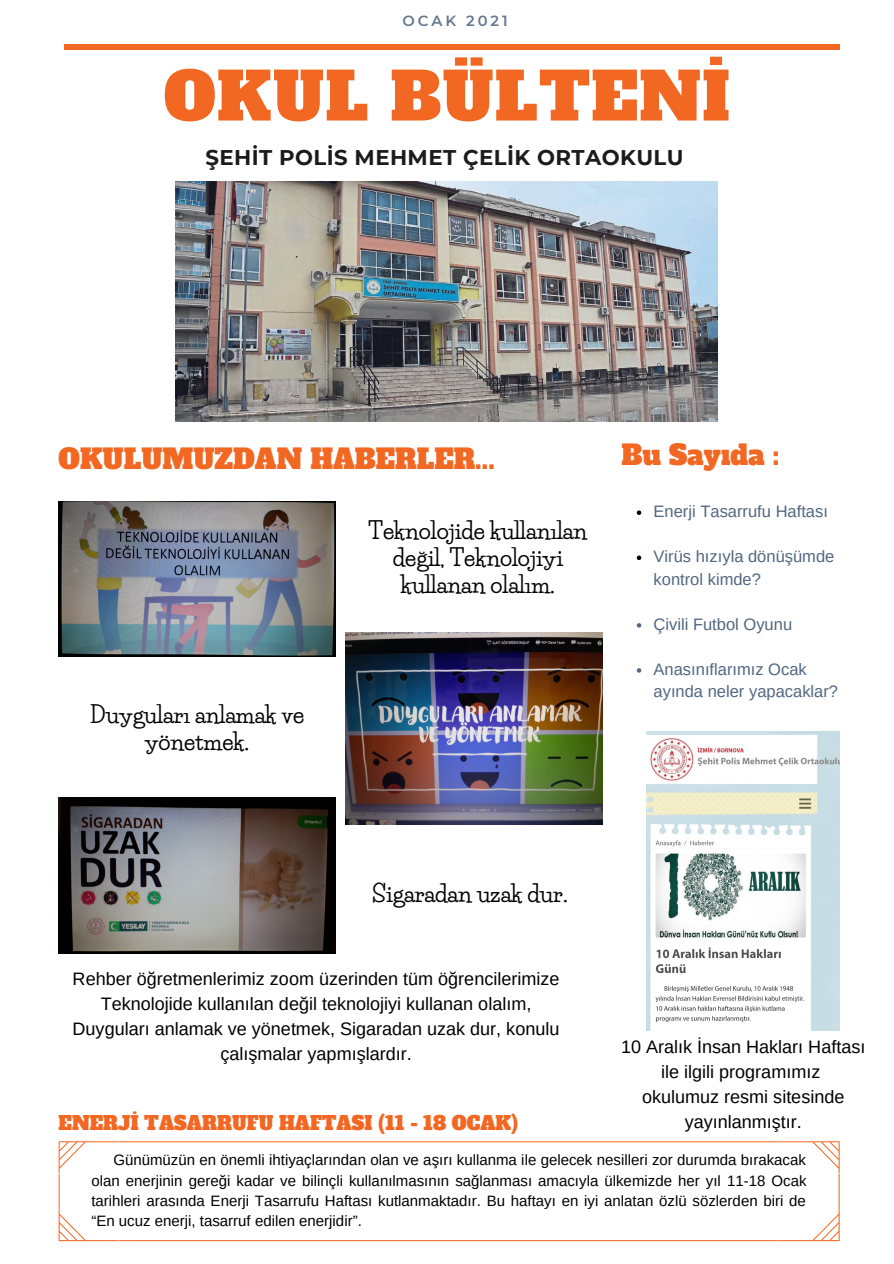
<style>
.page{position:relative;width:894px;height:1264px;background:#fff}
.page>*{position:absolute;margin:0;border:0;box-sizing:border-box;transform-origin:0 0}
.t1{font:65.4px "Alfa Slab One";letter-spacing:.02em;color:#f26722}
.t2{font:27px "Alfa Slab One";color:#f26722}
.t3{font:700 22.8px/27px "Life Savers";color:#000;text-align:center}
.t4{font:700 21.3px "Montserrat";letter-spacing:.02em;color:#000}
.t5{font:18.75px "Alfa Slab One";color:#f26722}
.t6{font:18px/24.8px "Arimo";color:#000;text-align:center}
.t7{font:16.5px/22.5px "Arimo";color:#516780}
.t8{font:15px/20.2px "Arimo";color:#000;text-align:justify}
.t9{font:600 14.7px "Montserrat";letter-spacing:.2em;color:#516780}
</style>
<div class="page">
<div style="left:64px;top:44px;width:775px;height:6px;background:#f26722"></div>
<img style="left:176px;top:182px;width:541px;height:240px">
<img style="left:646px;top:731px;width:193px;height:299px">
<img style="left:345px;top:632px;width:257px;height:192px">
<img style="left:58px;top:797px;width:277px;height:156px">
<img style="left:58px;top:501px;width:277px;height:155px">
<svg style="left:59px;top:1141px;width:780px;height:100px"></svg>
<svg style="left:636px;top:510px;width:5px;height:5px"></svg>
<svg style="left:636px;top:555px;width:5px;height:5px"></svg>
<svg style="left:636px;top:623px;width:5px;height:4px"></svg>
<svg style="left:636px;top:668px;width:5px;height:4px"></svg>
<p class="t9" style="left:402px;top:12px;width:107px">OCAK 2021</p>
<p class="t1" style="left:164px;top:53px;width:567px">OKUL BÜLTENİ</p>
<h3 class="t4" style="left:205px;top:144px;width:479px">ŞEHİT POLİS MEHMET ÇELİK ORTAOKULU</h3>
<p class="t2" style="left:59px;top:441px;width:438px">OKULUMUZDAN HABERLER...</p>
<p class="t2" style="left:621px;top:437px;width:159px">Bu Sayıda :</p>
<p class="t3" style="left:90px;top:701px;width:216px">Duyguları anlamak ve yönetmek.</p>
<p class="t3" style="left:368px;top:517px;width:220px">Teknolojide kullanılan değil, Teknolojiyi kullanan olalım.</p>
<p class="t3" style="left:372px;top:880px;width:197px">Sigaradan uzak dur.</p>
<p class="t7" style="left:653px;top:500px;width:176px">Enerji Tasarrufu Haftası</p>
<p class="t7" style="left:653px;top:545px;width:182px">Virüs hızıyla dönüşümde kontrol kimde?</p>
<p class="t7" style="left:653px;top:613px;width:140px">Çivili Futbol Oyunu</p>
<p class="t7" style="left:653px;top:658px;width:186px">Anasınıflarımız Ocak ayında neler yapacaklar?</p>
<p class="t6" style="left:73px;top:966px;width:488px">Rehber öğretmenlerimiz zoom üzerinden tüm öğrencilerimize Teknolojide kullanılan değil teknolojiyi kullanan olalım, Duyguları anlamak ve yönetmek, Sigaradan uzak dur, konulu çalışmalar yapmışlardır.</p>
<p class="t6" style="left:621px;top:1034px;width:246px">10 Aralık İnsan Hakları Haftası ile ilgili programımız</p>
<p class="t6" style="left:642px;top:1084px;width:204px">okulumuz resmi sitesinde yayınlanmıştır.</p>
<p class="t5" style="left:59px;top:1110px;width:461px">ENERJİ TASARRUFU HAFTASI (11 - 18 OCAK)</p>
<p class="t8" style="left:91px;top:1149px;width:716px;text-indent:22px">Günümüzün en önemli ihtiyaçlarından olan ve aşırı kullanma ile gelecek nesilleri zor durumda bırakacak olan enerjinin gereği kadar ve bilinçli kullanılmasının sağlanması amacıyla ülkemizde her yıl 11-18 Ocak tarihleri arasında Enerji Tasarrufu Haftası kutlanmaktadır. Bu haftayı en iyi anlatan özlü sözlerden biri de “En ucuz enerji, tasarruf edilen enerjidir”.</p>
</div>
